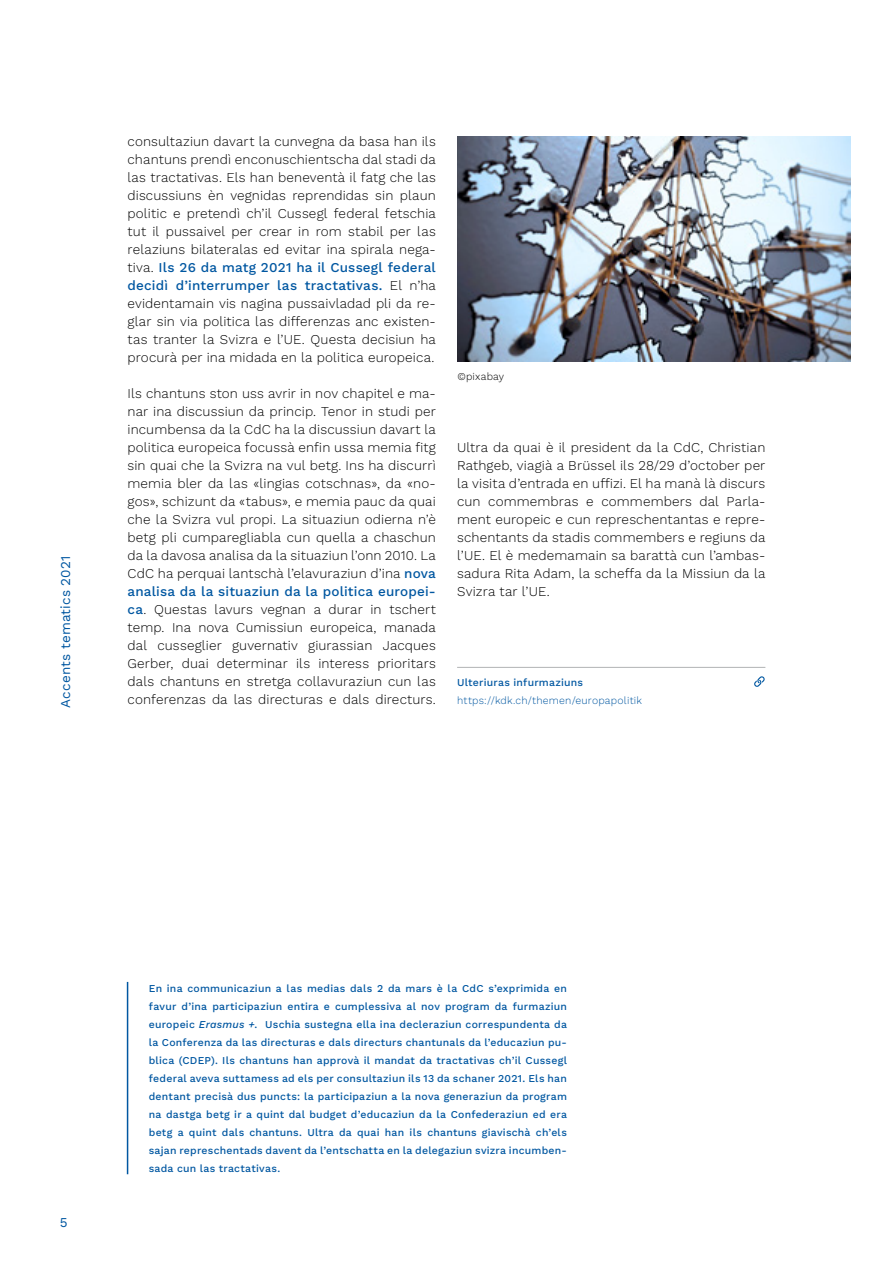
<style>
.page{position:relative;width:893px;height:1263px;background:#fff}
.page>*{position:absolute;margin:0;border:0;box-sizing:border-box;transform-origin:0 0}
.t1{font:300 13.5px/18px "Work Sans";letter-spacing:.01em;color:#000;text-align:justify}
.t2{font:13.5px "Work Sans";letter-spacing:.01em;color:#0057a1}
.t3{font:500 10.5px/18px "Work Sans";letter-spacing:.02em;color:#0057a1;text-align:justify}
.t4{font:300 10.5px "Work Sans";letter-spacing:.02em;color:#0057a1}
.t5{font:300 10.5px "Work Sans";letter-spacing:.02em;color:#000}
.s1{font-weight:500;color:#0057a1}
.s2{font-style:italic}
</style>
<div class="page">
<hr style="left:127px;top:982px;width:1px;height:192px;background:#0057a1">
<hr style="left:457px;top:667px;width:308px;height:1px;background:#b1b3b4">
<svg style="left:754px;top:676px;width:11px;height:11px"></svg>
<img style="left:457px;top:136px;width:393px;height:226px">
<p class="t2" style="left:55px;top:707px;width:154px;rotate:-90deg">Accents tematics 2021</p>
<p class="t1" style="left:128px;top:131px;width:310px">consultaziun davart la cunvegna da basa han ils chantuns prendì enconuschientscha dal stadi da las tractativas. Els han beneventà il fatg che las discussiuns èn vegnidas reprendidas sin plaun politic e pretendì ch’il Cussegl federal fetschia tut il pussaivel per crear in rom stabil per las relaziuns bilateralas ed evitar ina spirala nega&shy;tiva. <span class="s1">Ils 26 da matg 2021 ha il Cussegl federal decidì d’interrumper las tractativas.</span> El n’ha evidentamain vis nagina pussaivladad pli da re&shy;glar sin via politica las differenzas anc existen&shy;tas tranter la Svizra e l’UE. Questa decisiun ha procurà per ina midada en la politica europeica.</p>
<p class="t1" style="left:128px;top:383px;width:310px">Ils chantuns ston uss avrir in nov chapitel e ma&shy;nar ina discussiun da princip. Tenor in studi per incumbensa da la CdC ha la discussiun davart la politica europeica focussà enfin ussa memia fitg sin quai che la Svizra na vul betg. Ins ha discurrì memia bler da las «lingias cotschnas», da «no&shy;gos», schizunt da «tabus», e memia pauc da quai che la Svizra vul propi. La situaziun odierna n’è betg pli cumparegliabla cun quella a chaschun da la davosa analisa da la situaziun l’onn 2010. La CdC ha perquai lantschà l’elavuraziun d’ina <span class="s1">nova analisa da la situaziun da la politica europei&shy;ca</span>. Questas lavurs vegnan a durar in tschert temp. Ina nova Cumissiun europeica, manada dal cusseglier guvernativ giurassian Jacques Gerber, duai determinar ils interess prioritars dals chantuns en stretga collavuraziun cun las conferenzas da las directuras e dals directurs.</p>
<p class="t5" style="left:457px;top:368px;width:48px">©pixabay</p>
<p class="t1" style="left:457px;top:437px;width:310px">Ultra da quai è il president da la CdC, Christian Rathgeb, viagià a Brüssel ils 28/29 d’october per la visita d’entrada en uffizi. El ha manà là discurs cun commembras e commembers dal Parla&shy;ment europeic e cun represchentantas e repre&shy;schentants da stadis commembers e regiuns da l’UE. El è medemamain sa barattà cun l’ambas&shy;sadura Rita Adam, la scheffa da la Missiun da la Svizra tar l’UE.</p>
<p class="t3" style="left:457px;top:673px;width:128px">Ulteriuras infurmaziuns</p>
<p class="t4" style="left:457px;top:692px;width:186px">https://kdk.ch/themen/europapolitik</p>
<p class="t2" style="left:60px;top:1212px;width:9px">5</p>
<p class="t3" style="left:149px;top:979px;width:420px">En ina communicaziun a las medias dals 2 da mars è la CdC s’exprimida en favur d’ina participaziun entira e cumplessiva al nov program da furmaziun europeic <span class="s2">Erasmus +</span>. Uschia sustegna ella ina decleraziun correspundenta da la Conferenza da las directuras e dals directurs chantunals da l’educaziun pu&shy;blica (CDEP). Ils chantuns han approvà il mandat da tractativas ch’il Cussegl federal aveva suttamess ad els per consultaziun ils 13 da schaner 2021. Els han dentant precisà dus puncts: la participaziun a la nova generaziun da program na dastga betg ir a quint dal budget d’educaziun da la Confederaziun ed era betg a quint dals chantuns. Ultra da quai han ils chantuns giavischà ch’els sajan represchentads davent da l’entschatta en la delegaziun svizra incumben&shy;sada cun las tractativas.</p>
</div>
